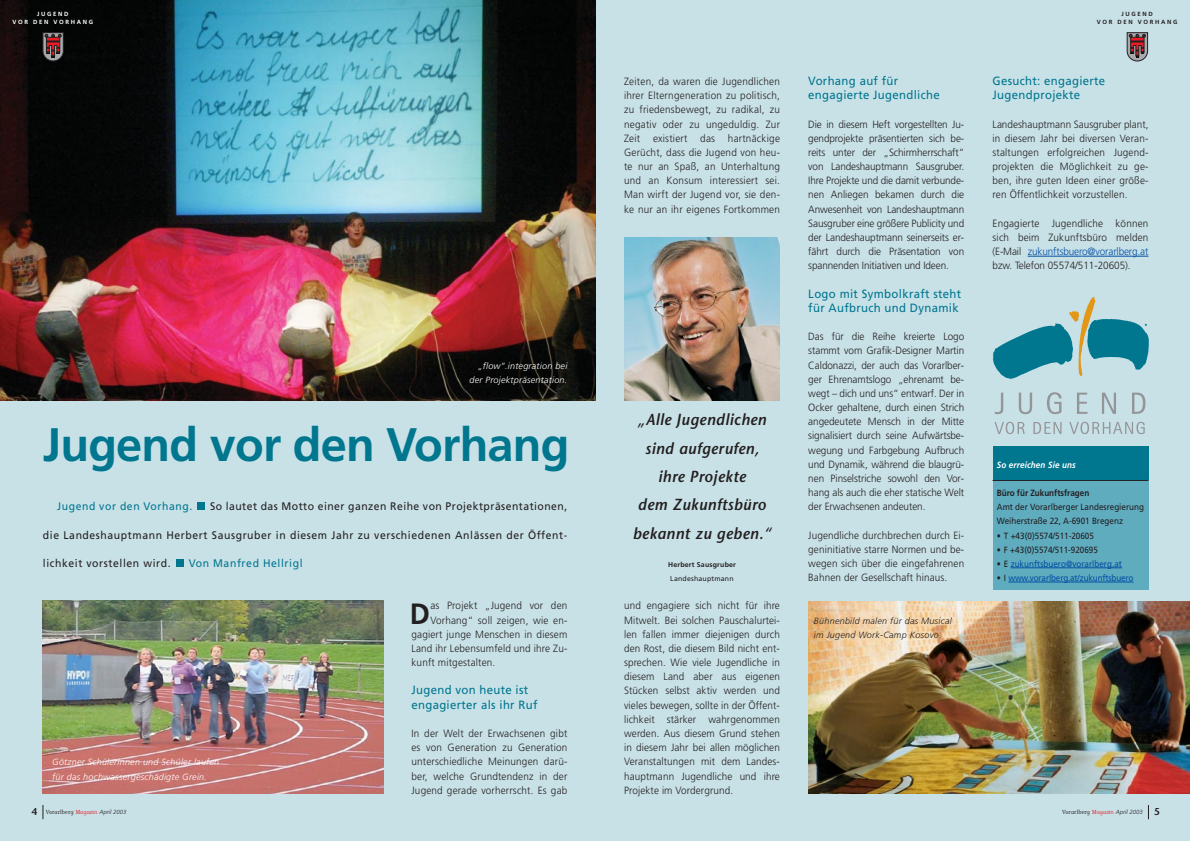
<style>
.page{position:relative;width:1190px;height:841px;background:#c8e1e7}
.page>*{position:absolute;margin:0;border:0;box-sizing:border-box;transform-origin:0 0}
.t1{font:700 47px "Frutiger";letter-spacing:-.015em;color:#00768f}
.t2{font:700 29.3px "Frutiger";color:#231f20;scale:.95 1}
.t3{font:italic 600 16px/28.3px "Stone Sans";letter-spacing:.03em;color:#231f20;text-align:center;scale:.95 1}
.t4{font:12px/14.2px "Frutiger";letter-spacing:.03em;color:#00768f;scale:.95 1}
.t5{font:11px "Frutiger";letter-spacing:.055em;color:#231f20;scale:.95 1}
.t6{font:11px "Frutiger";letter-spacing:.055em;color:#00768f;scale:.95 1}
.t7{font:300 10.5px/14.2px "Frutiger";letter-spacing:.015em;color:#231f20;text-align:justify;scale:.95 1}
.t8{font:italic 300 9px/14.2px "Frutiger";letter-spacing:.03em;color:#fff;text-align:right}
.t9{font:9px/14.2px "Frutiger";color:#231f20;scale:.9 1}
.t10{font:9px "Frutiger";letter-spacing:-.015em;color:#034ea2;scale:.9 1}
.t11{font:italic 300 9px/14.2px "Frutiger";letter-spacing:.03em;color:#231f20}
.t12{font:700 9px "Frutiger";color:#231f20;scale:.9 1}
.t13{font:italic 700 9px "Frutiger";letter-spacing:.015em;color:#fff;scale:.9 1}
.t14{font:700 7px "Frutiger";letter-spacing:.03em;color:#231f20}
.t15{font:7px "Frutiger";letter-spacing:.03em;color:#231f20}
.t16{font:300 6px "Vorarlberger";letter-spacing:.03em;color:#231f20;scale:.9 1}
.t17{font:700 6px/7.2px "Frutiger";letter-spacing:.28em;color:#231f20;text-align:center}
.t18{font:700 6px/7.2px "Frutiger";letter-spacing:.28em;color:#fff;text-align:center}
.s1{font-family:"Stone Sans";font-weight:600;font-size:10px}
.s2{color:#ed1c24}
.s3{font-family:"Frutiger";font-style:italic}
.s4{color:#034ea2}
.s5{color:#231f20}
</style>
<div class="page">
<img style="left:0;top:0;width:596px;height:400px">
<img style="left:808px;top:602px;width:382px;height:192px">
<img style="left:43px;top:601px;width:340px;height:193px">
<svg style="left:1127px;top:32px;width:21px;height:29px"></svg>
<svg style="left:1148px;top:805px;width:1px;height:14px"></svg>
<div style="left:176px;top:559px;width:8px;height:8px;background:#00768f"></div>
<div style="left:197px;top:502px;width:8px;height:8px;background:#00768f"></div>
<svg style="left:43px;top:32px;width:21px;height:29px"></svg>
<svg style="left:43px;top:805px;width:1px;height:14px"></svg>
<img style="left:624px;top:237px;width:156px;height:163px">
<div style="left:993px;top:446px;width:155px;height:35px;background:#00768f"></div>
<div style="left:993px;top:480px;width:155px;height:110px;background:#5facbf"></div>
<hr style="left:993px;top:480px;width:155px;height:1px;background:#231f20">
<hr style="left:1011px;top:568px;width:111px;height:1px;background:#034ea2">
<svg style="left:1008px;top:582px;width:20px;height:1px"></svg>
<hr style="left:1028px;top:582px;width:106px;height:1px;background:#034ea2">
<hr style="left:1028px;top:256px;width:54px;height:1px;background:#034ea2">
<hr style="left:1082px;top:256px;width:66px;height:1px;background:#034ea2">
<svg style="left:993px;top:297px;width:156px;height:82px"></svg>
<svg style="left:995px;top:393px;width:8px;height:21px"></svg>
<svg style="left:1019px;top:393px;width:13px;height:21px"></svg>
<svg style="left:1047px;top:392px;width:15px;height:22px"></svg>
<svg style="left:1077px;top:393px;width:10px;height:21px"></svg>
<svg style="left:1102px;top:393px;width:14px;height:21px"></svg>
<svg style="left:1132px;top:393px;width:13px;height:21px"></svg>
<svg style="left:994px;top:422px;width:31px;height:12px"></svg>
<svg style="left:1034px;top:422px;width:28px;height:12px"></svg>
<svg style="left:1069px;top:422px;width:76px;height:12px"></svg>
<p class="t18" style="left:13px;top:11px;width:82px">JUGEND<br>VOR DEN VORHANG</p>
<p class="t8" style="left:470px;top:359px;width:99px">„flow“.integration bei der Projektpräsentation.</p>
<h1 class="t1" style="left:43px;top:426px;width:528px">Jugend vor den Vorhang</h1>
<p class="t6" style="left:57px;top:502px;width:144px">Jugend vor den Vorhang.</p>
<p class="t5" style="left:210px;top:502px;width:378px">So lautet das Motto einer ganzen Reihe von Projektpräsentationen,</p>
<p class="t5" style="left:43px;top:530px;width:554px">die Landeshauptmann Herbert Sausgruber in diesem Jahr zu verschiedenen Anlässen der Öffent-</p>
<p class="t5" style="left:43px;top:559px;width:136px">lichkeit vorstellen wird.</p>
<p class="t6" style="left:189px;top:559px;width:121px">Von Manfred Hellrigl</p>
<p class="t8" style="left:52px;top:756px;width:169px;text-align:left">Götzner Schülerinnen und Schüler laufen für das hochwassergeschädigte Grein.</p>
<p class="t16" style="left:32px;top:810px;width:107px"><span class="s1">4</span> Vorarlberg <span class="s2">Magazin</span> <span class="s3">April 2003</span></p>
<h2 class="t2" style="left:410px;top:602px;width:23px">D</h2>
<p class="t7" style="left:430px;top:600px;width:146px">as Projekt „Jugend vor den</p>
<p class="t7" style="left:430px;top:614px;width:146px">Vorhang“ soll zeigen, wie en-</p>
<p class="t7" style="left:411px;top:628px;width:166px">gagiert junge Menschen in diesem</p>
<p class="t7" style="left:411px;top:642px;width:166px">Land ihr Lebensumfeld und ihre Zu-</p>
<p class="t7" style="left:411px;top:656px;width:90px">kunft mitgestalten.</p>
<p class="t4" style="left:411px;top:684px;width:134px">Jugend von heute ist engagierter als ihr Ruf</p>
<p class="t7" style="left:411px;top:727px;width:166px">In der Welt der Erwachsenen gibt es von Generation zu Generation unterschiedliche Meinungen darü&shy;ber, welche Grundtendenz in der Jugend gerade vorherrscht. Es gab</p>
<p class="t7" style="left:624px;top:75px;width:166px">Zeiten, da waren die Jugendlichen ihrer Elterngeneration zu politisch, zu friedensbewegt, zu radikal, zu negativ oder zu ungeduldig. Zur Zeit existiert das hartnäckige Gerücht, dass die Jugend von heu&shy;te nur an Spaß, an Unterhaltung und an Konsum interessiert sei.<br>Man wirft der Jugend vor, sie den&shy;ke nur an ihr eigenes Fortkommen</p>
<h3 class="t3" style="left:633px;top:407px;width:147px">„Alle Jugendlichen sind aufgerufen, ihre Projekte<br>dem Zukunftsbüro bekannt zu geben.“</h3>
<p class="t14" style="left:668px;top:561px;width:69px">Herbert Sausgruber</p>
<p class="t15" style="left:670px;top:575px;width:65px">Landeshauptmann</p>
<p class="t7" style="left:624px;top:600px;width:166px">und engagiere sich nicht für ihre Mitwelt. Bei solchen Pauschalurtei&shy;len fallen immer diejenigen durch den Rost, die diesem Bild nicht ent&shy;sprechen. Wie viele Jugendliche in diesem Land aber aus eigenen Stücken selbst aktiv werden und vieles bewegen, sollte in der Öffent&shy;lichkeit stärker wahrgenommen werden. Aus diesem Grund stehen in diesem Jahr bei allen möglichen Veranstaltungen mit dem Landes&shy;hauptmann Jugendliche und ihre Projekte im Vordergrund.</p>
<p class="t4" style="left:808px;top:75px;width:140px">Vorhang auf für engagierte Jugendliche</p>
<p class="t7" style="left:808px;top:118px;width:166px">Die in diesem Heft vorgestellten Ju&shy;gendprojekte präsentierten sich be&shy;reits unter der „Schirmherrschaft“ von Landeshauptmann Sausgruber.<br>Ihre Projekte und die damit verbunde&shy;nen Anliegen bekamen durch die Anwesenheit von Landeshauptmann Sausgruber eine größere Publicity und der Landeshauptmann seinerseits er&shy;fährt durch die Präsentation von spannenden Initiativen und Ideen.</p>
<p class="t4" style="left:808px;top:287px;width:163px">Logo mit Symbolkraft steht für Aufbruch und Dynamik</p>
<p class="t7" style="left:808px;top:330px;width:166px">Das für die Reihe kreierte Logo stammt vom Grafik-Designer Martin Caldonazzi, der auch das Vorarlber&shy;ger Ehrenamtslogo „ehrenamt be&shy;wegt – dich und uns“ entwarf. Der in Ocker gehaltene, durch einen Strich angedeutete Mensch in der Mitte signalisiert durch seine Aufwärtsbe&shy;wegung und Farbgebung Aufbruch und Dynamik, während die blaugrü&shy;nen Pinselstriche sowohl den Vor&shy;hang als auch die eher statische Welt der Erwachsenen andeuten.</p>
<p class="t7" style="left:808px;top:529px;width:166px">Jugendliche durchbrechen durch Ei&shy;geninitiative starre Normen und be&shy;wegen sich über die eingefahrenen Bahnen der Gesellschaft hinaus.</p>
<p class="t11" style="left:814px;top:614px;width:139px">Bühnenbild malen für das Musical im Jugend Work-Camp Kosovo.</p>
<p class="t17" style="left:1097px;top:11px;width:82px">JUGEND<br>VOR DEN VORHANG</p>
<p class="t4" style="left:993px;top:75px;width:120px">Gesucht: engagierte<br>Jugendprojekte</p>
<p class="t7" style="left:993px;top:118px;width:166px">Landeshauptmann Sausgruber plant, in diesem Jahr bei diversen Veran&shy;staltungen erfolgreichen Jugend&shy;projekten die Möglichkeit zu ge&shy;ben, ihre guten Ideen einer größe&shy;ren Öffentlichkeit vorzustellen.</p>
<p class="t7" style="left:993px;top:217px;width:166px">Engagierte Jugendliche können sich beim Zukunftsbüro melden (E-Mail <span class="s4">zukunftsbuero@vorarlberg.at </span>bzw. Telefon 05574/511-20605).</p>
<p class="t13" style="left:997px;top:461px;width:89px">So erreichen Sie uns</p>
<p class="t12" style="left:997px;top:489px;width:104px">Büro für Zukunftsfragen</p>
<p class="t9" style="left:997px;top:501px;width:165px">Amt der Vorarlberger Landesregierung<br>Weiherstraße 22, A-6901 Bregenz</p>
<p class="t9" style="left:997px;top:529px;width:109px">• T +43(0)5574/511-20605</p>
<p class="t9" style="left:997px;top:543px;width:114px">• F +43(0)5574/511-920695</p>
<p class="t10" style="left:997px;top:560px;width:141px"><span class="s5">• E</span> zukunftsbuero@vorarlberg.at</p>
<p class="t10" style="left:997px;top:574px;width:153px"><span class="s5">• I</span> www.vorarlberg.at/zukunftsbuero</p>
<p class="t16" style="left:1062px;top:810px;width:110px">Vorarlberg <span class="s2">Magazin</span> <span class="s3">April 2003</span> <span class="s1">5</span></p>
</div>
